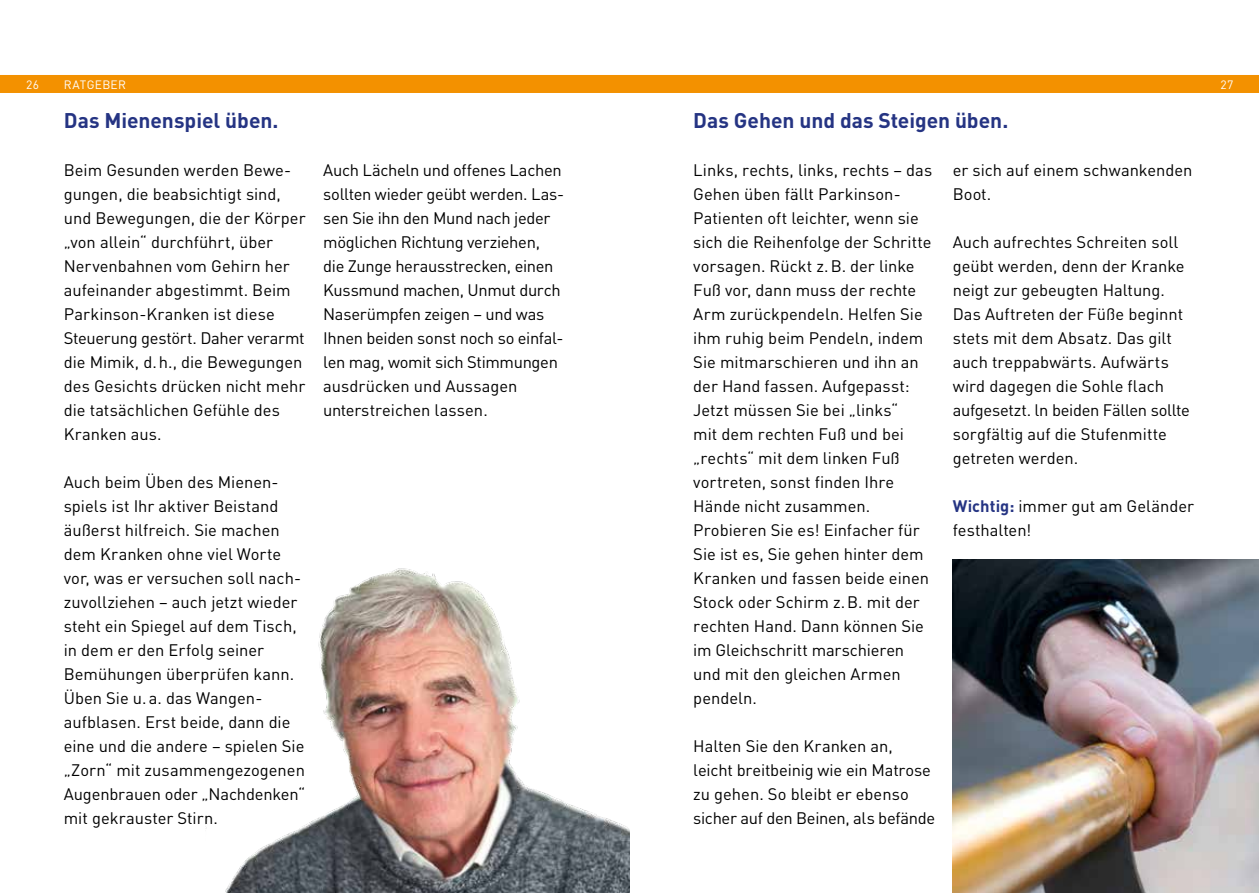
<style>
.page{position:relative;width:1259px;height:893px;background:#fff}
.page>*{position:absolute;margin:0;border:0;box-sizing:border-box;transform-origin:0 0}
.t1{font:700 21px "DINOT";letter-spacing:-.005em;color:#253483}
.t2{font:16.5px/24px "DINOT";color:#000}
.t3{font:16.5px/24px "DINOT";letter-spacing:-.02em;color:#000}
.t4{font:12px "DINOT";letter-spacing:.03em;color:#fff}
.s1{font-weight:700;color:#253483}
</style>
<div class="page">
<img style="left:206px;top:568px;width:423px;height:325px">
<img style="left:952px;top:560px;width:307px;height:333px">
<div style="left:0;top:75px;width:1259px;height:18px;background:#f39100"></div>
<p class="t4" style="left:26px;top:77px;width:14px">26</p>
<p class="t4" style="left:64px;top:77px;width:64px">RATGEBER</p>
<p class="t4" style="left:1220px;top:77px;width:14px">27</p>
<p class="t1" style="left:64px;top:106px;width:216px">Das Mienenspiel üben.</p>
<p class="t2" style="left:64px;top:157px;width:243px">Beim Gesunden werden Bewe&shy;gungen, die beabsichtigt sind, und Bewegungen, die der Körper „von allein“ durchführt, über<br>Nervenbahnen vom Gehirn her aufeinander abgestimmt. Beim<br>Parkinson-Kranken ist diese<br>Steuerung gestört. Daher verarmt die Mimik, d.h., die Bewegungen des Gesichts drücken nicht mehr die tatsächlichen Gefühle des<br>Kranken aus.</p>
<p class="t2" style="left:64px;top:469px;width:243px">Auch beim Üben des Mienen&shy;spiels ist Ihr aktiver Beistand äußerst hilfreich. Sie machen dem Kranken ohne viel Worte vor, was er versuchen soll nach&shy;zuvollziehen – auch jetzt wieder steht ein Spiegel auf dem Tisch, in dem er den Erfolg seiner<br>Bemühungen überprüfen kann.<br>Üben Sie u.a. das Wangen&shy;aufblasen. Erst beide, dann die eine und die andere – spielen Sie „Zorn“ mit zusammengezogenen<br>Augenbrauen oder „Nachdenken“ mit gekrauster Stirn.</p>
<p class="t1" style="left:693px;top:106px;width:316px">Das Gehen und das Steigen üben.</p>
<p class="t3" style="left:323px;top:158px;width:242px">Auch Lächeln und offenes Lachen sollten wieder geübt werden. Las&shy;sen Sie ihn den Mund nach jeder möglichen Richtung verziehen, die Zunge herausstrecken, einen<br>Kussmund machen, Unmut durch<br>Naserümpfen zeigen – und was<br>Ihnen beiden sonst noch so einfal&shy;len mag, womit sich Stimmungen ausdrücken und Aussagen unterstreichen lassen.</p>
<p class="t2" style="left:693px;top:157px;width:240px">Links, rechts, links, rechts – das<br>Gehen üben fällt Parkinson-<br>Patienten oft leichter, wenn sie sich die Reihenfolge der Schritte vorsagen. Rückt z.B. der linke<br>Fuß vor, dann muss der rechte<br>Arm zurückpendeln. Helfen Sie ihm ruhig beim Pendeln, indem<br>Sie mitmarschieren und ihn an der Hand fassen. Aufgepasst:<br>Jetzt müssen Sie bei „links“<br>mit dem rechten Fuß und bei „rechts“ mit dem linken Fuß vortreten, sonst finden Ihre<br>Hände nicht zusammen.<br>Probieren Sie es! Einfacher für<br>Sie ist es, Sie gehen hinter dem<br>Kranken und fassen beide einen<br>Stock oder Schirm z.B. mit der rechten Hand. Dann können Sie im Gleichschritt marschieren und mit den gleichen Armen pendeln.</p>
<p class="t2" style="left:693px;top:733px;width:243px">Halten Sie den Kranken an, leicht breitbeinig wie ein Matrose zu gehen. So bleibt er ebenso sicher auf den Beinen, als befände</p>
<p class="t2" style="left:952px;top:158px;width:241px">er sich auf einem schwankenden<br>Boot.</p>
<p class="t2" style="left:952px;top:230px;width:239px">Auch aufrechtes Schreiten soll geübt werden, denn der Kranke neigt zur gebeugten Haltung.<br>Das Auftreten der Füße beginnt stets mit dem Absatz. Das gilt auch treppabwärts. Aufwärts wird dagegen die Sohle flach aufgesetzt. ln beiden Fällen sollte sorgfältig auf die Stufenmitte getreten werden.</p>
<p class="t2" style="left:952px;top:494px;width:243px"><span class="s1">Wichtig:</span> immer gut am Geländer festhalten!</p>
</div>
